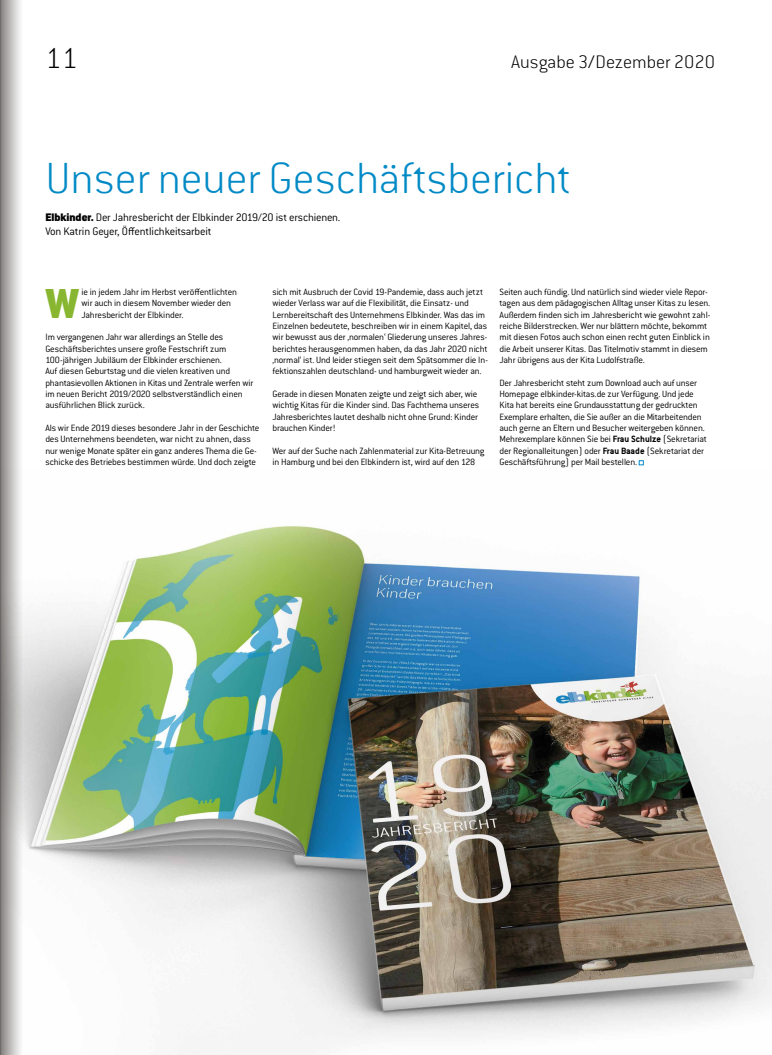
<style>
.page{position:relative;width:772px;height:1055px;background:#fff}
.page>*{position:absolute;margin:0;border:0;box-sizing:border-box;transform-origin:0 0}
.t1{font:300 expanded 48px "Conduit For Elbkinder";color:#018ac6}
.t2{font:900 45.9px "Conduit For Elbkinder";color:#88b631}
.t3{font:300 expanded 32px "Conduit For Elbkinder";color:#000}
.t4{font:300 expanded 20px "Conduit For Elbkinder";color:#000}
.t5{font:300 12px/14px "Conduit For Elbkinder";letter-spacing:-.015em;color:#000}
.t6{font:300 10px/11.3px "Conduit For Elbkinder";letter-spacing:-.015em;color:#000}
.s1{font-weight:900}
.s2{font-weight:700}
</style>
<div class="page">
<img style="left:23px;top:526px;width:748px;height:527px">
<svg style="left:638px;top:460px;width:5px;height:5px"></svg>
<svg style="left:0;top:0;width:23px;height:1054px;background:#bdbcbb"></svg>
<h3 class="t3" style="left:45px;top:41px;width:34px">11</h3>
<h3 class="t4" style="left:511px;top:51px;width:205px">Ausgabe 3/Dezember 2020</h3>
<h1 class="t1" style="left:45px;top:152px;width:526px">Unser neuer Geschäftsbericht</h1>
<p class="t5" style="left:45px;top:210px;width:296px"><span class="s1">Elbkinder.</span> Der Jahresbericht der Elbkinder 2019/20 ist erschienen.<br>Von Katrin Geyer, Öffentlichkeitsarbeit</p>
<h2 class="t2" style="left:46px;top:275px;width:34px">W</h2>
<p class="t6" style="left:81px;top:286px;width:157px">ie in jedem Jahr im Herbst veröffentlichten wir auch in diesem November wieder den<br>Jahresbericht der Elbkinder.</p>
<p class="t6" style="left:45px;top:331px;width:209px">Im vergangenen Jahr war allerdings an Stelle des Geschäftsberichtes unsere große Festschrift zum 100-jährigen Jubiläum der Elbkinder erschienen.<br>Auf diesen Geburtstag und die vielen kreativen und phantasievollen Aktionen in Kitas und Zentrale werfen wir im neuen Bericht 2019/2020 selbstverständlich einen ausführlichen Blick zurück.</p>
<p class="t6" style="left:45px;top:422px;width:215px">Als wir Ende 2019 dieses besondere Jahr in der Geschichte des Unternehmens beendeten, war nicht zu ahnen, dass nur wenige Monate später ein ganz anderes Thema die Ge&shy;schicke des Betriebes bestimmen würde. Und doch zeigte</p>
<p class="t6" style="left:272px;top:286px;width:217px">sich mit Ausbruch der Covid 19-Pandemie, dass auch jetzt wieder Verlass war auf die Flexibilität, die Einsatz- und Lernbereitschaft des Unternehmens Elbkinder. Was das im Einzelnen bedeutete, beschreiben wir in einem Kapitel, das wir bewusst aus der ‚normalen‘ Gliederung unseres Jahres&shy;berichtes herausgenommen haben, da das Jahr 2020 nicht ‚normal‘ ist. Und leider stiegen seit dem Spätsommer die In&shy;fektionszahlen deutschland- und hamburgweit wieder an.</p>
<p class="t6" style="left:272px;top:388px;width:208px">Gerade in diesen Monaten zeigte und zeigt sich aber, wie wichtig Kitas für die Kinder sind. Das Fachthema unseres Jahresberichtes lautet deshalb nicht ohne Grund: Kinder brauchen Kinder!</p>
<p class="t6" style="left:272px;top:445px;width:213px">Wer auf der Suche nach Zahlenmaterial zur Kita-Betreuung in Hamburg und bei den Elbkindern ist, wird auf den 128</p>
<p class="t6" style="left:499px;top:286px;width:212px">Seiten auch fündig. Und natürlich sind wieder viele Repor&shy;tagen aus dem pädagogischen Alltag unser Kitas zu lesen.<br>Außerdem finden sich im Jahresbericht wie gewohnt zahl&shy;reiche Bilderstrecken. Wer nur blättern möchte, bekommt mit diesen Fotos auch schon einen recht guten Einblick in die Arbeit unserer Kitas. Das Titelmotiv stammt in diesem Jahr übrigens aus der Kita Ludolfstraße.</p>
<p class="t6" style="left:499px;top:377px;width:209px">Der Jahresbericht steht zum Download auch auf unser Homepage elbkinder-kitas.de zur Verfügung. Und jede Kita hat bereits eine Grundausstattung der gedruckten Exemplare erhalten, die Sie außer an die Mitarbeitenden auch gerne an Eltern und Besucher weitergeben können.<br>Mehrexemplare können Sie bei <span class="s2">Frau Schulze</span> (Sekretariat der Regionalleitungen) oder <span class="s2">Frau Baade</span> (Sekretariat der Geschäftsführung) per Mail bestellen.</p>
</div>
